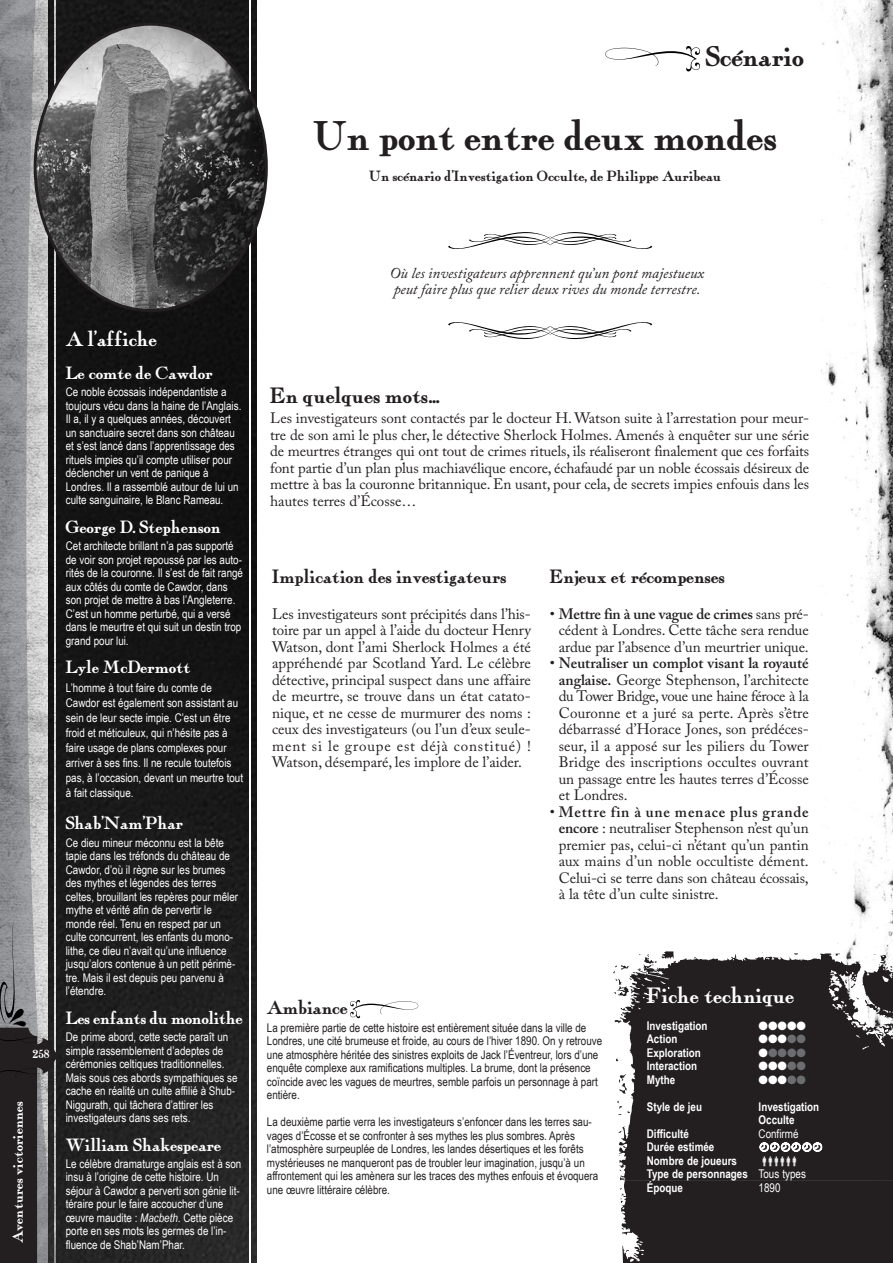
<style>
.page{position:relative;width:893px;height:1263px;background:#fff}
.page>*{position:absolute;margin:0;border:0;box-sizing:border-box;transform-origin:0 0}
.t1{font:42px "Fairfax Station";color:#231f20}
.t2{font:28.95px "Fairfax Station";color:#231f20}
.t3{font:22.5px "Fairfax Station";color:#231f20}
.t4{font:22.5px "Fairfax Station";color:#fff}
.t5{font:21px "Fairfax Station";color:#fff}
.t6{font:19.5px "Fairfax Station";color:#231f20}
.t7{font:18px "Fairfax Station";color:#fff}
.t8{font:15px/16.5px "Adobe Caslon Pro";letter-spacing:-.005em;color:#231f20;text-align:justify}
.t9{font:italic 15px/16.5px "Adobe Caslon Pro";color:#231f20}
.t10{font:15px "Fairfax Station";color:#231f20}
.t11{font:15px "Fairfax Station";color:#fff}
.t12{font:12px/13.5px "Arial Narrow";color:#fff}
.t13{font:12px/13.5px "Arial Narrow";color:#231f20}
.t14{font:700 12px/13.5px "Arial Narrow";color:#fff}
.t15{font:12px "Zapf Dingbats ITC";color:#fff}
.t16{font:12px "Fairfax Station";color:#fff}
.s1{font-style:italic}
.s2{font-weight:600}
.s3{color:#6c6d70}
.s4{font-weight:400}
</style>
<div class="page">
<img style="left:821px;top:0;width:72px;height:951px">
<img style="left:0;top:0;width:56px;height:922px">
<img style="left:56px;top:0;width:193px;height:1263px">
<img style="left:252px;top:0;width:5px;height:1263px">
<img style="left:48px;top:0;width:5px;height:922px">
<svg style="left:613px;top:951px;width:280px;height:229px;background:#403d3e"></svg>
<div style="left:620px;top:1180px;width:273px;height:83px;background:#231f20"></div>
<svg style="left:34px;top:23px;width:234px;height:289px;background:#626262"></svg>
<svg style="left:605px;top:46px;width:95px;height:25px"></svg>
<svg style="left:350px;top:1000px;width:68px;height:18px"></svg>
<svg style="left:448px;top:232px;width:204px;height:17px"></svg>
<svg style="left:448px;top:322px;width:204px;height:17px"></svg>
<svg style="left:0;top:922px;width:60px;height:341px;background:#5c5a5c"></svg>
<svg style="left:760px;top:1143px;width:62px;height:23px"></svg>
<p class="t2" style="left:706px;top:41px;width:100px">Scénario</p>
<p class="t1" style="left:314px;top:113px;width:465px">Un pont entre deux mondes</p>
<p class="t10" style="left:369px;top:167px;width:354px">Un scénario d’Investigation Occulte, de Philippe Auribeau</p>
<p class="t16" style="left:33px;top:1047px;width:18px">258</p>
<p class="t11" style="left:9px;top:1243px;width:143px;rotate:-90deg">Aventures victoriennes</p>
<p class="t5" style="left:66px;top:327px;width:93px">A l’affiche</p>
<p class="t7" style="left:66px;top:363px;width:149px">Le comte de Cawdor</p>
<p class="t12" style="left:66px;top:385px;width:177px">Ce noble écossais indépendantiste a toujours vécu dans la haine de l’Anglais.<br>Il a, il y a quelques années, découvert un sanctuaire secret dans son château et s’est lancé dans l’apprentissage des rituels impies qu’il compte utiliser pour déclencher un vent de panique à Londres. Il a rassemblé autour de lui un culte sanguinaire, le Blanc Rameau.</p>
<p class="t7" style="left:66px;top:517px;width:157px">George D. Stephenson</p>
<p class="t12" style="left:66px;top:539px;width:179px">Cet architecte brillant n’a pas supporté de voir son projet repoussé par les auto&shy;rités de la couronne. Il s’est de fait rangé aux côtés du comte de Cawdor, dans son projet de mettre à bas l’Angleterre.<br>C’est un homme perturbé, qui a versé dans le meurtre et qui suit un destin trop grand pour lui.</p>
<p class="t7" style="left:66px;top:657px;width:126px">Lyle McDermott</p>
<p class="t12" style="left:66px;top:680px;width:179px;line-height:15px">L’homme à tout faire du comte de Cawdor est également son assistant au sein de leur secte impie. C’est un être froid et méticuleux, qui n’hésite pas à faire usage de plans complexes pour arriver à ses fins. Il ne recule toutefois pas, à l’occasion, devant un meurtre tout à fait classique.</p>
<p class="t7" style="left:66px;top:813px;width:119px">Shab’Nam’Phar</p>
<p class="t12" style="left:66px;top:835px;width:174px">Ce dieu mineur méconnu est la bête tapie dans les tréfonds du château de Cawdor, d’où il règne sur les brumes des mythes et légendes des terres celtes, brouillant les repères pour mêler mythe et vérité afin de pervertir le monde réel. Tenu en respect par un culte concurrent, les enfants du mono&shy;lithe, ce dieu n’avait qu’une influence jusqu’alors contenue à un petit périmè&shy;tre. Mais il est depuis peu parvenu à l’étendre.</p>
<p class="t7" style="left:66px;top:1008px;width:179px">Les enfants du monolithe</p>
<p class="t12" style="left:66px;top:1030px;width:173px">De prime abord, cette secte paraît un simple rassemblement d’adeptes de cérémonies celtiques traditionnelles.<br>Mais sous ces abords sympathiques se cache en réalité un culte affilié à Shub-Niggurath, qui tâchera d’attirer les investigateurs dans ses rets.</p>
<p class="t7" style="left:66px;top:1134px;width:157px">William Shakespeare</p>
<p class="t12" style="left:66px;top:1157px;width:177px">Le célèbre dramaturge anglais est à son insu à l’origine de cette histoire. Un séjour à Cawdor a perverti son génie lit&shy;téraire pour le faire accoucher d’une œuvre maudite : <span class="s1">Macbeth</span>. Cette pièce porte en ses mots les germes de l’in&shy;fluence de Shab’Nam’Phar.</p>
<p class="t9" style="left:390px;top:267px;width:316px">Où les investigateurs apprennent qu’un pont majestueux peut faire plus que relier deux rives du monde terrestre.</p>
<p class="t3" style="left:270px;top:383px;width:171px">En quelques mots…</p>
<p class="t8" style="left:270px;top:412px;width:541px">Les investigateurs sont contactés par le docteur H. Watson suite à l’arrestation pour meur&shy;tre de son ami le plus cher, le détective Sherlock Holmes. Amenés à enquêter sur une série de meurtres étranges qui ont tout de crimes rituels, ils réaliseront finalement que ces forfaits font partie d’un plan plus machiavélique encore, échafaudé par un noble écossais désireux de mettre à bas la couronne britannique. En usant, pour cela, de secrets impies enfouis dans les hautes terres d’Écosse…</p>
<p class="t6" style="left:272px;top:566px;width:236px">Implication des investigateurs</p>
<p class="t8" style="left:272px;top:607px;width:260px">Les investigateurs sont précipités dans l’his&shy;toire par un appel à l’aide du docteur Henry Watson, dont l’ami Sherlock Holmes a été appréhendé par Scotland Yard. Le célèbre détective, principal suspect dans une affaire de meurtre, se trouve dans un état catato&shy;nique, et ne cesse de murmurer des noms : ceux des investigateurs (ou l’un d’eux seule&shy;ment si le groupe est déjà constitué) !<br>Watson, désemparé, les implore de l’aider.</p>
<p class="t6" style="left:550px;top:566px;width:177px">Enjeux et récompenses</p>
<p class="t8" style="left:550px;top:607px;width:260px;text-align:center">• <span class="s2">Mettre fin à une vague de crimes</span> sans pré&shy;cédent à Londres. Cette tâche sera rendue ardue par l’absence d’un meurtrier unique.</p>
<p class="t8" style="left:559px;top:657px;width:251px;text-indent:-9px">• <span class="s2">Neutraliser un complot visant la royauté anglaise.</span> George Stephenson, l’architecte du Tower Bridge, voue une haine féroce à la Couronne et a juré sa perte. Après s’être débarrassé d’Horace Jones, son prédéces&shy;seur, il a apposé sur les piliers du Tower Bridge des inscriptions occultes ouvrant un passage entre les hautes terres d’Écosse et Londres.</p>
<p class="t8" style="left:559px;top:805px;width:251px;text-indent:-9px">• <span class="s2">Mettre fin à une menace plus grande encore</span> : neutraliser Stephenson n’est qu’un premier pas, celui-ci n’étant qu’un pantin aux mains d’un noble occultiste dément.<br>Celui-ci se terre dans son château écossais, à la tête d’un culte sinistre.</p>
<p class="t6" style="left:267px;top:996px;width:83px">Ambiance</p>
<p class="t13" style="left:267px;top:1020px;width:337px">La première partie de cette histoire est entièrement située dans la ville de Londres, une cité brumeuse et froide, au cours de l’hiver 1890. On y retrouve une atmosphère héritée des sinistres exploits de Jack l’Éventreur, lors d’une enquête complexe aux ramifications multiples. La brume, dont la présence coïncide avec les vagues de meurtres, semble parfois un personnage à part entière.</p>
<p class="t13" style="left:267px;top:1115px;width:333px">La deuxième partie verra les investigateurs s’enfoncer dans les terres sau&shy;vages d’Écosse et se confronter à ses mythes les plus sombres. Après l’atmosphère surpeuplée de Londres, les landes désertiques et les forêts mystérieuses ne manqueront pas de troubler leur imagination, jusqu’à un affrontement qui les amènera sur les traces des mythes enfouis et évoquera une œuvre littéraire célèbre.</p>
<p class="t4" style="left:647px;top:983px;width:149px">Fiche technique</p>
<p class="t14" style="left:647px;top:1019px;width:62px">Investigation</p>
<p class="t15" style="left:759px;top:1020px;width:49px">●●●●●</p>
<p class="t14" style="left:647px;top:1032px;width:32px">Action</p>
<p class="t15" style="left:759px;top:1034px;width:49px">●●●<span class="s3">●●</span></p>
<p class="t14" style="left:647px;top:1046px;width:56px">Exploration</p>
<p class="t15" style="left:759px;top:1047px;width:49px">●<span class="s3">●●●●</span></p>
<p class="t14" style="left:647px;top:1059px;width:52px">Interaction</p>
<p class="t15" style="left:759px;top:1061px;width:49px">●●●<span class="s3">●●</span></p>
<p class="t14" style="left:647px;top:1073px;width:30px">Mythe</p>
<p class="t15" style="left:759px;top:1074px;width:49px">●●●<span class="s3">●●</span></p>
<p class="t14" style="left:647px;top:1100px;width:57px">Style de jeu</p>
<p class="t14" style="left:759px;top:1100px;width:62px">Investigation<br>Occulte</p>
<p class="t14" style="left:647px;top:1127px;width:44px">Difficulté</p>
<p class="t12" style="left:759px;top:1127px;width:41px">Confirmé</p>
<p class="t14" style="left:647px;top:1140px;width:161px">Durée estimée<br>Nombre de joueurs<br>Type de personnages <span class="s4">Tous types<br></span>Époque</p>
<p class="t12" style="left:759px;top:1181px;width:23px">1890</p>
</div>
